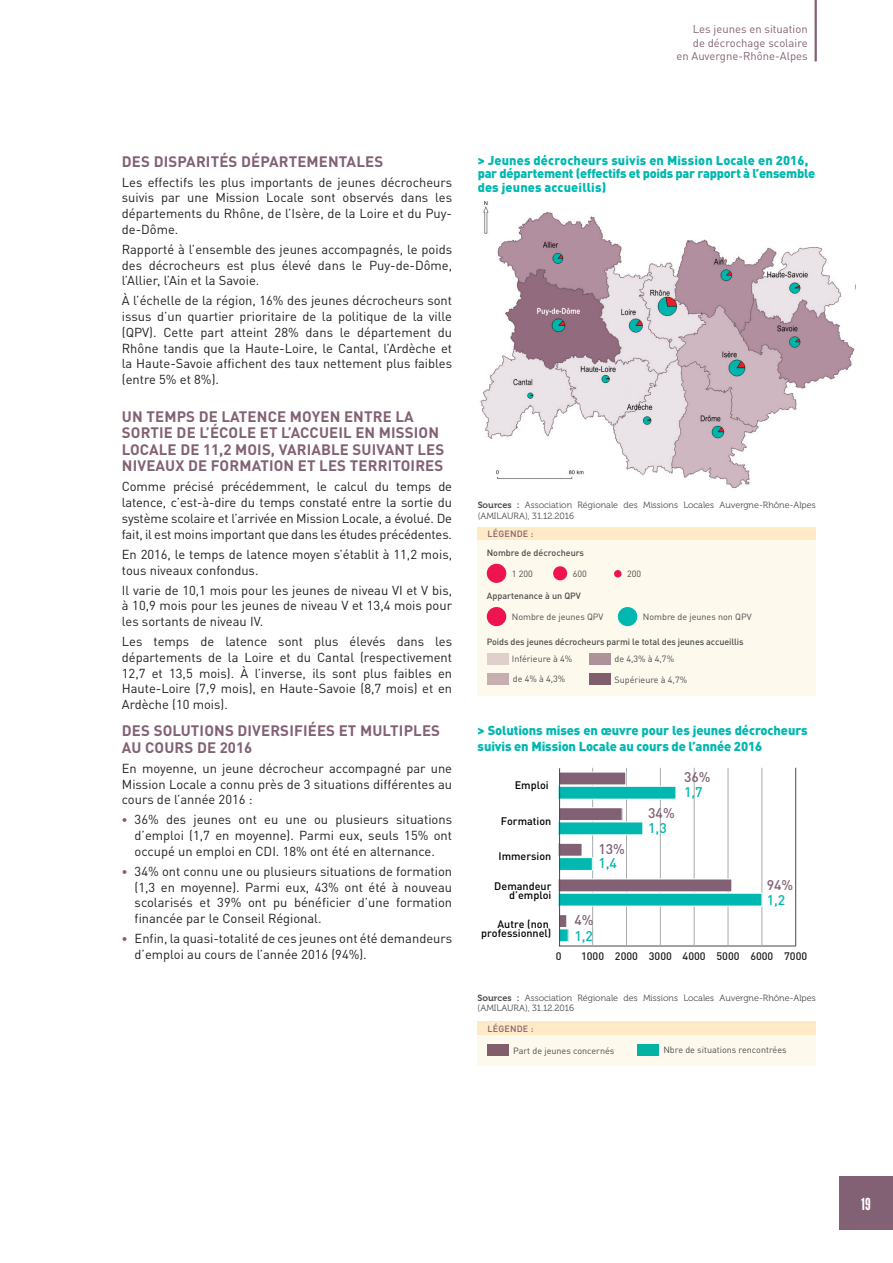
<style>
.page{position:relative;width:893px;height:1263px;background:#fff}
.page>*{position:absolute;margin:0;border:0;box-sizing:border-box;transform-origin:0 0}
.t1{font:16.5px "League Gothic";color:#fff}
.t2{font:700 15px/16.5px "DIN Pro";letter-spacing:.01em;color:#826175}
.t3{font:500 13.95px "DIN Pro";color:#00b8af}
.t4{font:500 13.95px "DIN Pro";color:#826175}
.t5{font:12.9px/15.8px "DIN Pro";color:#231f20;text-align:justify}
.t6{font:900 12.9px/15.8px "DIN Pro";letter-spacing:-.01em;color:#00b8af}
.t7{font:900 12.75px/13.5px "DIN Pro";letter-spacing:.01em;color:#00b8af}
.t8{font:11.25px/13.5px "DIN Pro";color:#826175;text-align:right}
.t9{font:500 10.8px/9.3px "DIN Pro";color:#000001;text-align:right}
.t10{font:500 10.8px "DIN Pro";color:#231f20}
.t11{font:9px/10.8px "Museo 300";color:#4b4c4d}
.t12{font:9px "DIN Pro";color:#4b4c4d}
.t13{font:500 9px "DIN Pro";letter-spacing:-.01em;color:#4b4c4d}
.t14{font:500 9px "DIN Pro";letter-spacing:.02em;color:#826175}
.s1{font-weight:900;font-size:12px;color:#826175}
.s2{font-family:"Museo 700"}
</style>
<div class="page">
<hr style="left:815px;top:0;width:2px;height:61px;background:#826175">
<div style="left:839px;top:1177px;width:54px;height:53px;background:#826175"></div>
<hr style="left:559px;top:946px;width:237px;height:1px;background:#454849">
<hr style="left:592px;top:768px;width:1px;height:178px;background:#a8acac">
<hr style="left:626px;top:768px;width:1px;height:178px;background:#a8acac">
<hr style="left:660px;top:768px;width:1px;height:178px;background:#a8acac">
<hr style="left:694px;top:768px;width:1px;height:178px;background:#a8acac">
<hr style="left:728px;top:768px;width:1px;height:178px;background:#a8acac">
<hr style="left:761px;top:768px;width:1px;height:178px;background:#a8acac">
<hr style="left:795px;top:768px;width:1px;height:178px;background:#454849">
<div style="left:559px;top:786px;width:117px;height:13px;background:#00b8af"></div>
<div style="left:558px;top:786px;width:118px;height:13px;border:1px solid #fff"></div>
<div style="left:559px;top:822px;width:84px;height:13px;background:#00b8af"></div>
<div style="left:558px;top:821px;width:85px;height:14px;border:1px solid #fff"></div>
<div style="left:559px;top:858px;width:33px;height:12px;background:#00b8af"></div>
<div style="left:558px;top:857px;width:35px;height:14px;border:1px solid #fff"></div>
<div style="left:559px;top:893px;width:203px;height:13px;background:#00b8af"></div>
<div style="left:558px;top:893px;width:204px;height:13px;border:1px solid #fff"></div>
<div style="left:559px;top:929px;width:9px;height:13px;background:#00b8af"></div>
<div style="left:558px;top:928px;width:11px;height:14px;border:1px solid #fff"></div>
<div style="left:559px;top:772px;width:67px;height:13px;background:#826175"></div>
<div style="left:559px;top:808px;width:63px;height:12px;background:#826175"></div>
<div style="left:558px;top:807px;width:65px;height:14px;border:1px solid #fff"></div>
<div style="left:559px;top:843px;width:23px;height:13px;background:#826175"></div>
<div style="left:558px;top:843px;width:24px;height:13px;border:1px solid #fff"></div>
<div style="left:559px;top:879px;width:173px;height:13px;background:#826175"></div>
<div style="left:558px;top:879px;width:174px;height:13px;border:1px solid #fff"></div>
<div style="left:559px;top:915px;width:8px;height:12px;background:#826175"></div>
<div style="left:558px;top:914px;width:9px;height:14px;border:1px solid #fff"></div>
<hr style="left:559px;top:768px;width:1px;height:178px;background:#454849">
<img style="left:480px;top:201px;width:375px;height:287px">
<div style="left:478px;top:527px;width:338px;height:14px;background:#feebc6"></div>
<div style="left:478px;top:541px;width:338px;height:155px;background:#fef9ed"></div>
<div style="left:487px;top:653px;width:22px;height:12px;background:#dfd0cc"></div>
<div style="left:487px;top:673px;width:22px;height:12px;background:#c6aeb1"></div>
<div style="left:589px;top:653px;width:21px;height:12px;background:#ad9299"></div>
<div style="left:589px;top:673px;width:21px;height:12px;background:#815e6c"></div>
<div style="left:487px;top:564px;width:19px;height:19px;background:#ed1450;border-radius:50%"></div>
<div style="left:487px;top:607px;width:19px;height:19px;background:#ed1450;border-radius:50%"></div>
<div style="left:618px;top:607px;width:19px;height:19px;background:#00b8af;border-radius:50%"></div>
<div style="left:553px;top:566px;width:14px;height:14px;background:#ed1450;border-radius:50%"></div>
<div style="left:614px;top:570px;width:8px;height:7px;background:#ed1450;border-radius:50%"></div>
<div style="left:822px;top:391px;width:51px;height:86px;background:#fff"></div>
<div style="left:478px;top:1021px;width:338px;height:14px;background:#feebc6"></div>
<div style="left:478px;top:1035px;width:338px;height:31px;background:#fef9ed"></div>
<div style="left:487px;top:1044px;width:22px;height:11px;background:#815e6c"></div>
<div style="left:637px;top:1044px;width:22px;height:11px;background:#00b3a2"></div>
<p class="t8" style="left:676px;top:21px;width:133px">Les jeunes en situation<br>de décrochage scolaire<br>en Auvergne-Rhône-Alpes</p>
<p class="t2" style="left:122px;top:151px;width:263px">DES DISPARITÉS DÉPARTEMENTALES</p>
<p class="t5" style="left:122px;top:173px;width:332px">Les effectifs les plus importants de jeunes décrocheurs suivis par une Mission Locale sont observés dans les départements du Rhône, de l’Isère, de la Loire et du Puy&shy;de-Dôme.</p>
<p class="t5" style="left:122px;top:240px;width:332px">Rapporté à l’ensemble des jeunes accompagnés, le poids des décrocheurs est plus élevé dans le Puy-de-Dôme, l’Allier, l’Ain et la Savoie.</p>
<p class="t5" style="left:122px;top:292px;width:332px">À l’échelle de la région, 16% des jeunes décrocheurs sont issus d’un quartier prioritaire de la politique de la ville (QPV). Cette part atteint 28% dans le département du Rhône tandis que la Haute-Loire, le Cantal, l’Ardèche et la Haute-Savoie affichent des taux nettement plus faibles (entre 5% et 8%).</p>
<p class="t2" style="left:122px;top:406px;width:324px">UN TEMPS DE LATENCE MOYEN ENTRE LA SORTIE DE L’ÉCOLE ET L’ACCUEIL EN MISSION LOCALE DE 11,2 MOIS, VARIABLE SUIVANT LES NIVEAUX DE FORMATION ET LES TERRITOIRES</p>
<p class="t5" style="left:122px;top:478px;width:332px">Comme précisé précédemment, le calcul du temps de latence, c’est-à-dire du temps constaté entre la sortie du système scolaire et l’arrivée en Mission Locale, a évolué. De fait, il est moins important que dans les études précédentes.</p>
<p class="t5" style="left:122px;top:545px;width:332px">En 2016, le temps de latence moyen s’établit à 11,2 mois, tous niveaux confondus.</p>
<p class="t5" style="left:122px;top:581px;width:332px">Il varie de 10,1 mois pour les jeunes de niveau VI et V bis, à 10,9 mois pour les jeunes de niveau V et 13,4 mois pour les sortants de niveau IV.</p>
<p class="t5" style="left:122px;top:632px;width:332px">Les temps de latence sont plus élevés dans les départements de la Loire et du Cantal (respectivement 12,7 et 13,5 mois). À l’inverse, ils sont plus faibles en Haute-Loire (7,9 mois), en Haute-Savoie (8,7 mois) et en Ardèche (10 mois).</p>
<p class="t2" style="left:122px;top:721px;width:320px">DES SOLUTIONS DIVERSIFIÉES ET MULTIPLES<br>AU COURS DE 2016</p>
<p class="t5" style="left:122px;top:759px;width:332px">En moyenne, un jeune décrocheur accompagné par une Mission Locale a connu près de 3 situations différentes au cours de l’année 2016 :</p>
<p class="t5" style="left:135px;top:811px;width:319px;text-indent:-13px"><span class="s1">•</span> 36% des jeunes ont eu une ou plusieurs situations d’emploi (1,7 en moyenne). Parmi eux, seuls 15% ont occupé un emploi en CDI. 18% ont été en alternance.</p>
<p class="t5" style="left:135px;top:862px;width:319px;text-indent:-13px"><span class="s1">•</span> 34% ont connu une ou plusieurs situations de formation (1,3 en moyenne). Parmi eux, 43% ont été à nouveau scolarisés et 39% ont pu bénéficier d’une formation financée par le Conseil Régional.</p>
<p class="t5" style="left:135px;top:929px;width:319px;text-indent:-13px"><span class="s1">•</span> Enfin, la quasi-totalité de ces jeunes ont été demandeurs d’emploi au cours de l’année 2016 (94%).</p>
<p class="t7" style="left:478px;top:152px;width:339px">&gt; Jeunes décrocheurs suivis en Mission Locale en 2016, par département (effectifs et poids par rapport à l’ensemble des jeunes accueillis)</p>
<p class="t11" style="left:478px;top:500px;width:340px"><span class="s2">Sources :</span> Association Régionale des Missions Locales Auvergne-Rhône-Alpes (AMILAURA), 31.12.2016</p>
<p class="t14" style="left:487px;top:526px;width:47px">LÉGENDE :</p>
<p class="t13" style="left:487px;top:546px;width:99px">Nombre de décrocheurs</p>
<p class="t13" style="left:487px;top:589px;width:96px">Appartenance à un QPV</p>
<p class="t13" style="left:487px;top:634px;width:258px">Poids des jeunes décrocheurs parmi le total des jeunes accueillis</p>
<p class="t12" style="left:513px;top:672px;width:54px">de 4% à 4,3%</p>
<p class="t12" style="left:573px;top:566px;width:16px">600</p>
<p class="t12" style="left:627px;top:566px;width:16px">200</p>
<p class="t12" style="left:512px;top:567px;width:23px">1 200</p>
<p class="t12" style="left:512px;top:610px;width:93px">Nombre de jeunes QPV</p>
<p class="t12" style="left:643px;top:610px;width:110px">Nombre de jeunes non QPV</p>
<p class="t12" style="left:614px;top:652px;width:61px">de 4,3% à 4,7%</p>
<p class="t12" style="left:614px;top:672px;width:74px">Supérieure à 4,7%</p>
<p class="t12" style="left:512px;top:652px;width:62px">Inférieure à 4%</p>
<p class="t6" style="left:478px;top:720px;width:332px">&gt; Solutions mises en œuvre pour les jeunes décrocheurs suivis en Mission Locale au cours de l’année 2016</p>
<p class="t9" style="left:515px;top:779px;width:36px">Emploi</p>
<p class="t9" style="left:501px;top:815px;width:52px">Formation</p>
<p class="t9" style="left:498px;top:850px;width:54px">Immersion</p>
<p class="t9" style="left:494px;top:880px;width:59px">Demandeur d’emploi</p>
<p class="t9" style="left:481px;top:918px;width:72px">Autre (non professionnel)</p>
<p class="t4" style="left:598px;top:838px;width:28px">13%</p>
<p class="t3" style="left:598px;top:852px;width:20px">1,4</p>
<p class="t4" style="left:574px;top:909px;width:21px">4%</p>
<p class="t3" style="left:574px;top:924px;width:20px">1,2</p>
<p class="t4" style="left:648px;top:802px;width:28px">34%</p>
<p class="t3" style="left:648px;top:817px;width:20px">1,3</p>
<p class="t4" style="left:684px;top:765px;width:28px">36%</p>
<p class="t3" style="left:684px;top:781px;width:20px">1,7</p>
<p class="t4" style="left:767px;top:873px;width:28px">94%</p>
<p class="t3" style="left:767px;top:889px;width:20px">1,2</p>
<p class="t10" style="left:556px;top:947px;width:7px">0</p>
<p class="t10" style="left:581px;top:947px;width:228px">1000 2000 3000 4000 5000 6000 7000</p>
<p class="t11" style="left:478px;top:992px;width:340px"><span class="s2">Sources :</span> Association Régionale des Missions Locales Auvergne-Rhône-Alpes (AMILAURA), 31.12.2016</p>
<p class="t14" style="left:487px;top:1021px;width:47px">LÉGENDE :</p>
<p class="t12" style="left:513px;top:1043px;width:103px">Part de jeunes concernés</p>
<p class="t12" style="left:663px;top:1043px;width:125px">Nbre de situations rencontrées</p>
<p class="t1" style="left:861px;top:1194px;width:11px">19</p>
</div>
